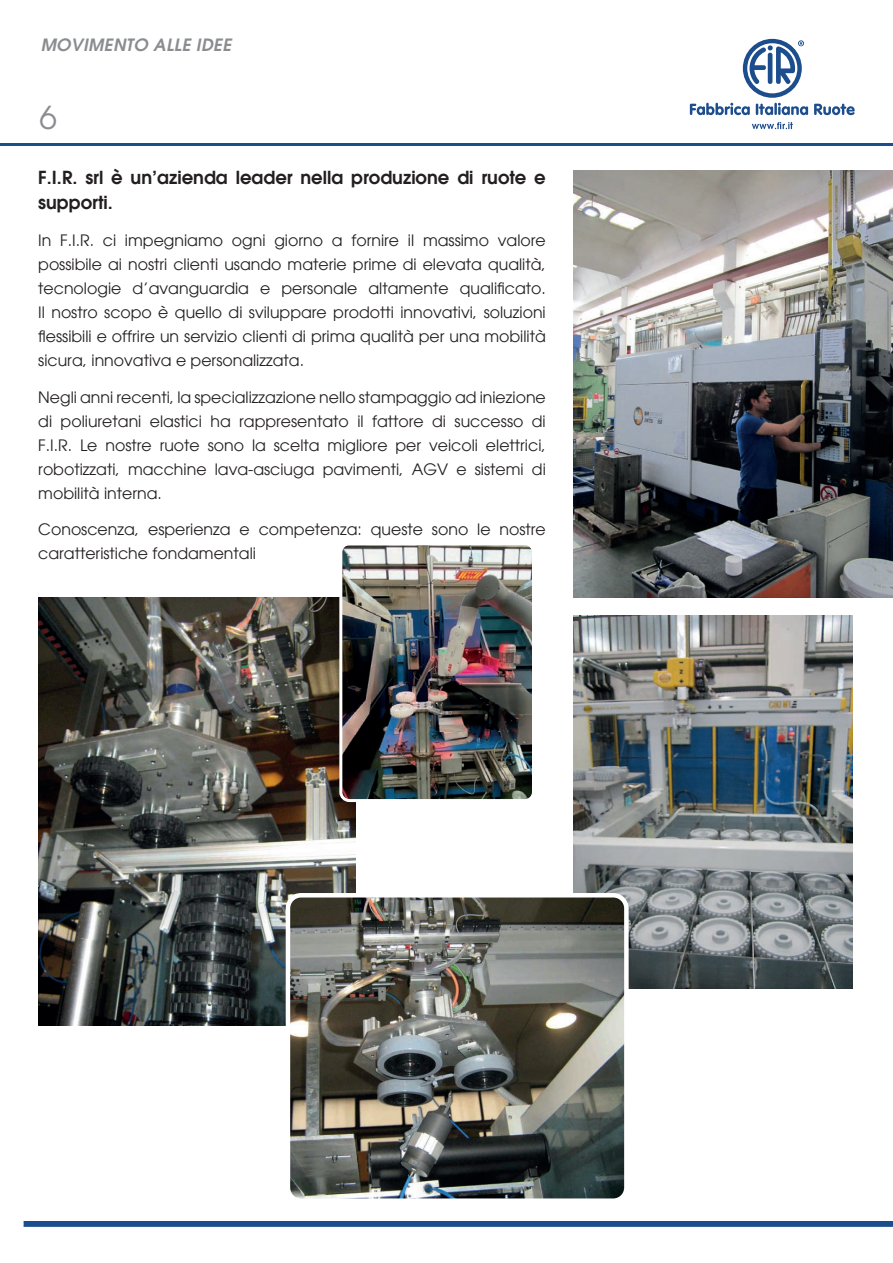
<style>
.page{position:relative;width:893px;height:1263px;background:#fff}
.page>*{position:absolute;margin:0;border:0;box-sizing:border-box;transform-origin:0 0}
.t1{font:31.5px "ITC Avant Garde Pro";color:#8a8c8f}
.t2{font:600 18px/25.5px "Avant Garde";color:#231f20}
.t3{font:italic 600 16.95px "Avant Garde";letter-spacing:.02em;color:#8a8c8f}
.t4{font:15.75px/24px "Avant Garde";color:#231f20;text-align:justify}
</style>
<div class="page">
<img style="left:38px;top:598px;width:317px;height:428px">
<img style="left:573px;top:170px;width:320px;height:428px">
<img style="left:573px;top:616px;width:280px;height:372px">
<img style="left:288px;top:895px;width:338px;height:303px">
<div style="left:286px;top:893px;width:343px;height:310px;border:4px solid #fff;border-radius:13px"></div>
<img style="left:343px;top:546px;width:188px;height:252px">
<div style="left:339px;top:542px;width:196px;height:260px;border:3px solid #fff;border-radius:9px"></div>
<svg style="left:24px;top:1221px;width:869px;height:6px;background:#20508f"></svg>
<svg style="left:690px;top:39px;width:165px;height:76px"></svg>
<svg style="left:752px;top:122px;width:41px;height:7px"></svg>
<hr style="left:0;top:144px;width:893px;height:2px;background:#1c4d8d">
<p class="t3" style="left:41px;top:38px;width:192px">MOVIMENTO ALLE IDEE</p>
<h1 class="t1" style="left:39px;top:98px;width:19px">6</h1>
<p class="t2" style="left:38px;top:166px;width:509px">F.I.R. srl è un’azienda leader nella produzione di ruote e supporti.</p>
<p class="t4" style="left:38px;top:230px;width:509px">In F.I.R. ci impegniamo ogni giorno a fornire il massimo valore possibile ai nostri clienti usando materie prime di elevata qualità, tecnologie d’avanguardia e personale altamente qualificato.<br>Il nostro scopo è quello di sviluppare prodotti innovativi, soluzioni flessibili e offrire un servizio clienti di prima qualità per una mobilità sicura, innovativa e personalizzata.</p>
<p class="t4" style="left:38px;top:387px;width:509px">Negli anni recenti, la specializzazione nello stampaggio ad iniezione di poliuretani elastici ha rappresentato il fattore di successo di F.I.R. Le nostre ruote sono la scelta migliore per veicoli elettrici, robotizzati, macchine lava-asciuga pavimenti, AGV e sistemi di mobilità interna.</p>
<p class="t4" style="left:38px;top:519px;width:509px">Conoscenza, esperienza e competenza: queste sono le nostre caratteristiche fondamentali</p>
</div>
